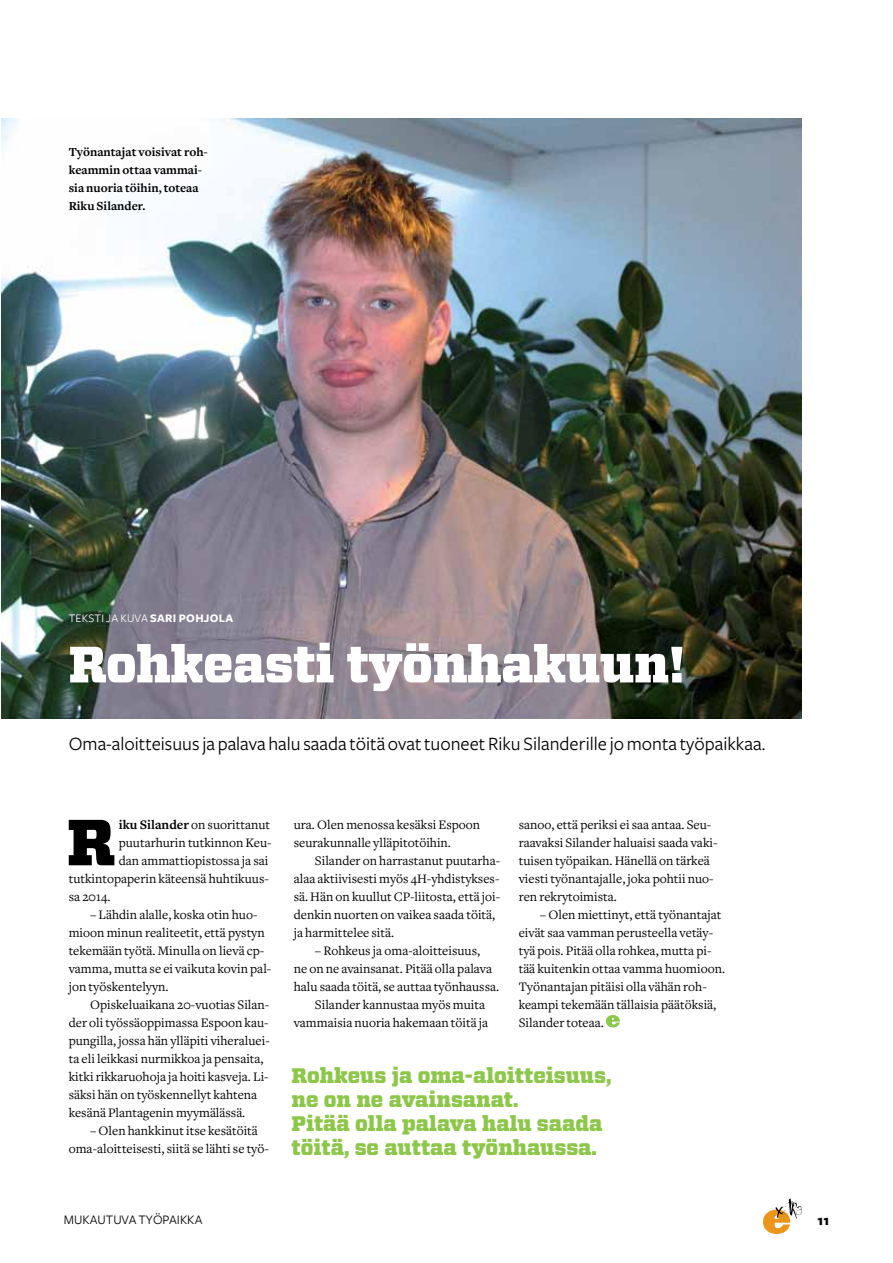
<style>
.page{position:relative;width:893px;height:1263px;background:#fff}
.page>*{position:absolute;margin:0;border:0;box-sizing:border-box;transform-origin:0 0}
.t1{font:900 64.95px "Vitesse";color:#000}
.t2{font:900 51px "Vitesse";letter-spacing:-.01em;color:#fff}
.t3{font:900 21px/24px "Vitesse";color:#8cc749}
.t4{font:19.5px "Freight Sans";color:#000}
.t5{font:700 15px "Freight Sans";color:#000}
.t6{font:13.5px/18px "Freight Text";color:#000}
.t7{font:13.5px "Freight Sans";color:#000}
.t8{font:700 12.75px/18px "Freight Text";color:#000}
.t9{font:12px "Freight Sans";color:#fff}
.s1{font-weight:700}
</style>
<div class="page">
<svg style="left:763px;top:1198px;width:38px;height:36px"></svg>
<img style="left:2px;top:119px;width:800px;height:600px">
<svg style="left:606px;top:1015px;width:14px;height:12px"></svg>
<p class="t8" style="left:69px;top:143px;width:141px">Työnantajat voisivat roh&shy;keammin ottaa vammai&shy;sia nuoria töihin, toteaa<br>Riku Silander.</p>
<p class="t9" style="left:69px;top:612px;width:164px">Teksti ja kuva <span class="s1">SARI POHJOLA</span></p>
<h2 class="t2" style="left:69px;top:630px;width:618px">Rohkeasti työnhakuun!</h2>
<h3 class="t4" style="left:69px;top:733px;width:698px">Oma-aloitteisuus ja palava halu saada töitä ovat tuoneet Riku Silanderille jo monta työpaikkaa.</h3>
<h1 class="t1" style="left:67px;top:799px;width:49px">R</h1>
<p class="t6" style="left:119px;top:816px;width:153px"><span class="s1">iku Silander</span> on suorittanut</p>
<p class="t6" style="left:119px;top:834px;width:154px">puutarhurin tutkinnon Keu-</p>
<p class="t6" style="left:119px;top:852px;width:151px">dan ammattiopistossa ja sai</p>
<p class="t6" style="left:69px;top:870px;width:202px">tutkintopaperin käteensä huhtikuus-</p>
<p class="t6" style="left:69px;top:888px;width:43px">sa 2014.</p>
<p class="t6" style="left:69px;top:906px;width:204px;text-indent:21px">– Lähdin alalle, koska otin huo&shy;mioon minun realiteetit, että pystyn tekemään työtä. Minulla on lievä cp&shy;vamma, mutta se ei vaikuta kovin pal&shy;jon työskentelyyn.</p>
<p class="t6" style="left:69px;top:996px;width:203px;text-indent:21px">Opiskeluaikana 20-vuotias Silan&shy;der oli työssäoppimassa Espoon kau&shy;pungilla, jossa hän ylläpiti viheraluei&shy;ta eli leikkasi nurmikkoa ja pensaita, kitki rikkaruohoja ja hoiti kasveja. Li&shy;säksi hän on työskennellyt kahtena kesänä Plantagenin myymälässä.</p>
<p class="t6" style="left:69px;top:1122px;width:202px;text-indent:21px">– Olen hankkinut itse kesätöitä oma-aloitteisesti, siitä se lähti se työ-</p>
<p class="t6" style="left:294px;top:816px;width:188px">ura. Olen menossa kesäksi Espoon seurakunnalle ylläpitotöihin.</p>
<p class="t6" style="left:294px;top:852px;width:208px;text-indent:21px">Silander on harrastanut puutarha&shy;alaa aktiivisesti myös 4H-yhdistykses&shy;sä. Hän on kuullut CP-liitosta, että joi&shy;denkin nuorten on vaikea saada töitä, ja harmittelee sitä.</p>
<p class="t6" style="left:315px;top:942px;width:167px">– Rohkeus ja oma-aloitteisuus,</p>
<p class="t6" style="left:294px;top:960px;width:200px">ne on ne avainsanat. Pitää olla palava</p>
<p class="t6" style="left:294px;top:978px;width:207px">halu saada töitä, se auttaa työnhaussa.</p>
<p class="t6" style="left:315px;top:996px;width:172px">Silander kannustaa myös muita</p>
<p class="t6" style="left:294px;top:1014px;width:196px">vammaisia nuoria hakemaan töitä ja</p>
<p class="t6" style="left:519px;top:816px;width:200px">sanoo, että periksi ei saa antaa. Seu&shy;raavaksi Silander haluaisi saada vaki&shy;tuisen työpaikan. Hänellä on tärkeä viesti työnantajalle, joka pohtii nuo&shy;ren rekrytoimista.</p>
<p class="t6" style="left:519px;top:906px;width:208px;text-indent:21px">– Olen miettinyt, että työnantajat eivät saa vamman perusteella vetäy&shy;tyä pois. Pitää olla rohkea, mutta pi&shy;tää kuitenkin ottaa vamma huomioon.<br>Työnantajan pitäisi olla vähän roh&shy;keampi tekemään tällaisia päätöksiä, Silander toteaa.</p>
<h3 class="t3" style="left:292px;top:1064px;width:321px">Rohkeus ja oma-aloitteisuus, ne on ne avainsanat.<br>Pitää olla palava halu saada töitä, se auttaa työnhaussa.</h3>
<p class="t7" style="left:64px;top:1212px;width:140px">mukautuva työpaikka</p>
<p class="t5" style="left:818px;top:1212px;width:13px">11</p>
</div>
